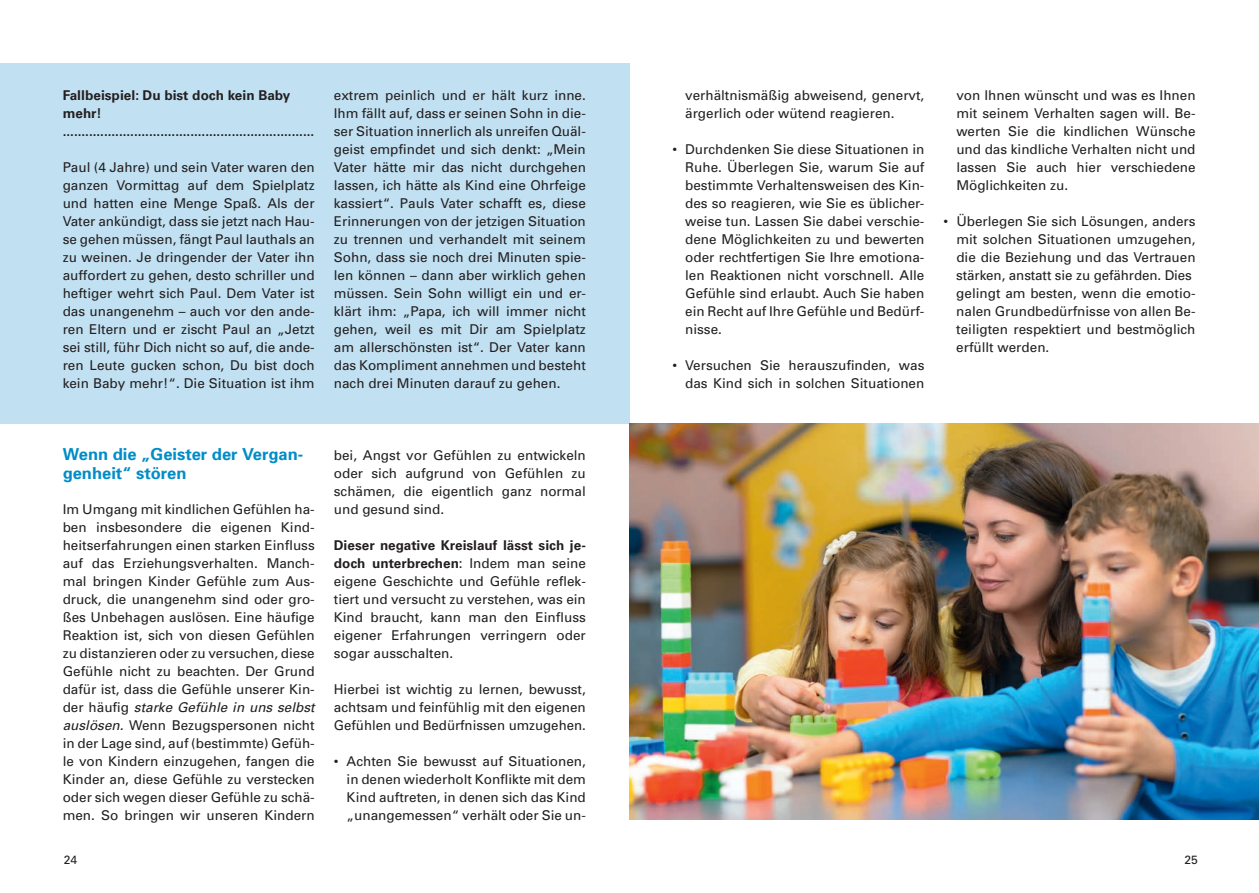
<style>
.page{position:relative;width:1259px;height:893px;background:#fff}
.page>*{position:absolute;margin:0;border:0;box-sizing:border-box;transform-origin:0 0}
.t1{font:700 16.5px/19.5px "Univers";color:#008dc7}
.t2{font:13.5px/18px "Univers";color:#231f20;text-align:justify}
.t3{font:700 13.5px/18px "Univers S";color:#231f20}
.t4{font:12px "Univers";color:#231f20}
.s1{font-style:italic}
.s2{font-family:"Univers";font-weight:400}
</style>
<div class="page">
<div style="left:0;top:64px;width:629px;height:360px;background:#c1e0f1"></div>
<img style="left:629px;top:424px;width:630px;height:396px">
<p class="t3" style="left:63px;top:86px;width:253px">Fallbeispiel: Du bist doch kein Baby mehr! ...................................................................</p>
<p class="t2" style="left:63px;top:158px;width:253px">Paul (4 Jahre) und sein Vater waren den ganzen Vormittag auf dem Spielplatz und hatten eine Menge Spaß. Als der Vater ankündigt, dass sie jetzt nach Hau&shy;se gehen müssen, fängt Paul lauthals an zu weinen. Je dringender der Vater ihn auffordert zu gehen, desto schriller und heftiger wehrt sich Paul. Dem Vater ist das unangenehm – auch vor den ande&shy;ren Eltern und er zischt Paul an „Jetzt sei still, führ Dich nicht so auf, die ande&shy;ren Leute gucken schon, Du bist doch kein Baby mehr!“. Die Situation ist ihm</p>
<p class="t2" style="left:334px;top:86px;width:253px">extrem peinlich und er hält kurz inne.<br>Ihm fällt auf, dass er seinen Sohn in die&shy;ser Situation innerlich als unreifen Quäl&shy;geist empfindet und sich denkt: „Mein Vater hätte mir das nicht durchgehen lassen, ich hätte als Kind eine Ohrfeige kassiert“. Pauls Vater schafft es, diese Erinnerungen von der jetzigen Situation zu trennen und verhandelt mit seinem Sohn, dass sie noch drei Minuten spie&shy;len können – dann aber wirklich gehen müssen. Sein Sohn willigt ein und er&shy;klärt ihm: „Papa, ich will immer nicht gehen, weil es mit Dir am Spielplatz am allerschönsten ist“. Der Vater kann das Kompliment annehmen und besteht nach drei Minuten darauf zu gehen.</p>
<p class="t1" style="left:63px;top:444px;width:242px">Wenn die „Geister der Vergan&shy;genheit“ stören</p>
<p class="t2" style="left:63px;top:500px;width:253px">Im Umgang mit kindlichen Gefühlen ha&shy;ben insbesondere die eigenen Kind&shy;heitserfahrungen einen starken Einfluss auf das Erziehungsverhalten. Manch&shy;mal bringen Kinder Gefühle zum Aus&shy;druck, die unangenehm sind oder gro&shy;ßes Unbehagen auslösen. Eine häufige Reaktion ist, sich von diesen Gefühlen zu distanzieren oder zu versuchen, diese Gefühle nicht zu beachten. Der Grund dafür ist, dass die Gefühle unserer Kin&shy;der häufig <span class="s1">starke Gefühle in uns selbst auslösen.</span> Wenn Bezugspersonen nicht in der Lage sind, auf (bestimmte) Gefüh&shy;le von Kindern einzugehen, fangen die Kinder an, diese Gefühle zu verstecken oder sich wegen dieser Gefühle zu schä&shy;men. So bringen wir unseren Kindern</p>
<p class="t2" style="left:334px;top:446px;width:253px">bei, Angst vor Gefühlen zu entwickeln oder sich aufgrund von Gefühlen zu schämen, die eigentlich ganz normal und gesund sind.</p>
<p class="t3" style="left:334px;top:536px;width:253px">Dieser negative Kreislauf lässt sich je&shy;doch unterbrechen<span class="s2">: Indem man seine</span></p>
<p class="t2" style="left:334px;top:572px;width:253px">eigene Geschichte und Gefühle reflek&shy;tiert und versucht zu verstehen, was ein Kind braucht, kann man den Einfluss eigener Erfahrungen verringern oder sogar ausschalten.</p>
<p class="t2" style="left:334px;top:680px;width:253px">Hierbei ist wichtig zu lernen, bewusst, achtsam und feinfühlig mit den eigenen Gefühlen und Bedürfnissen umzugehen.</p>
<p class="t2" style="left:347px;top:752px;width:241px;text-indent:-13px">• Achten Sie bewusst auf Situationen, in denen wiederholt Konflikte mit dem Kind auftreten, in denen sich das Kind „unangemessen“ verhält oder Sie un-</p>
<p class="t2" style="left:685px;top:86px;width:241px">verhältnismäßig abweisend, genervt, ärgerlich oder wütend reagieren.</p>
<p class="t2" style="left:685px;top:140px;width:241px;text-indent:-13px">• Durchdenken Sie diese Situationen in Ruhe. Überlegen Sie, warum Sie auf bestimmte Verhaltensweisen des Kin&shy;des so reagieren, wie Sie es üblicher&shy;weise tun. Lassen Sie dabei verschie&shy;dene Möglichkeiten zu und bewerten oder rechtfertigen Sie Ihre emotiona&shy;len Reaktionen nicht vorschnell. Alle Gefühle sind erlaubt. Auch Sie haben ein Recht auf Ihre Gefühle und Bedürf&shy;nisse.</p>
<p class="t2" style="left:672px;top:356px;width:253px;text-align:right">• Versuchen Sie herauszufinden, was das Kind sich in solchen Situationen</p>
<p class="t2" style="left:956px;top:86px;width:241px">von Ihnen wünscht und was es Ihnen mit seinem Verhalten sagen will. Be&shy;werten Sie die kindlichen Wünsche und das kindliche Verhalten nicht und lassen Sie auch hier verschiedene Möglichkeiten zu.</p>
<p class="t2" style="left:956px;top:212px;width:241px;text-align:left;text-indent:-13px">• Überlegen Sie sich Lösungen, anders mit solchen Situationen umzugehen, die die Beziehung und das Vertrauen stärken, anstatt sie zu gefährden. Dies gelingt am besten, wenn die emotio&shy;nalen Grundbedürfnisse von allen Be&shy;teiligten respektiert und bestmöglich erfüllt werden.</p>
<p class="t4" style="left:64px;top:853px;width:15px">24</p>
<p class="t4" style="left:1184px;top:853px;width:15px">25</p>
</div>
